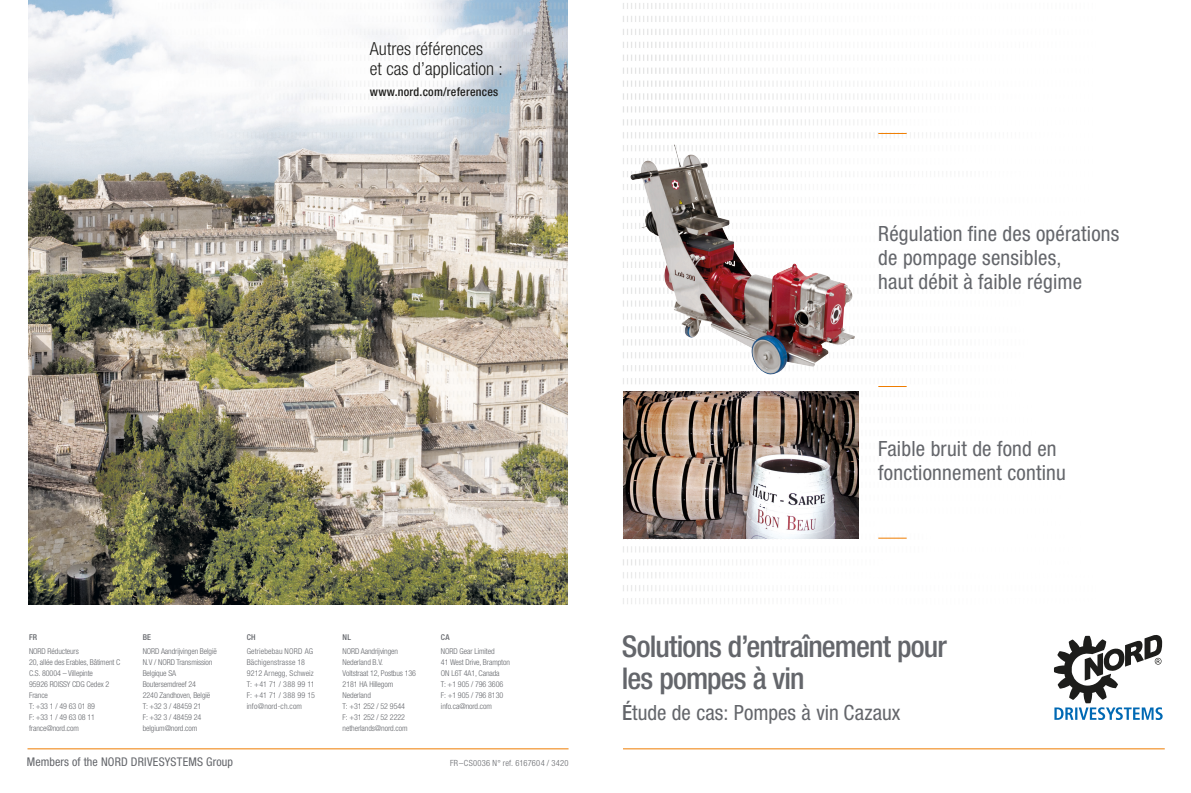
<style>
.page{position:relative;width:1191px;height:793px;background:#fff}
.page>*{position:absolute;margin:0;border:0;box-sizing:border-box;transform-origin:0 0}
.t1{font:500 condensed 30px/32px "Helvetica Neue LT Std";letter-spacing:-.03em;color:#64666b}
.Titeltexte{font:condensed 21px/24px "Helvetica Neue LT Std";letter-spacing:.01em;color:#64666b}
.Head_Kasten{font:300 condensed 18px/20px "Helvetica Neue LT Std";color:#1d1d1b}
.t2{font:condensed 12px "Helvetica Neue LT Std";letter-spacing:.015em;color:#64666b}
.Kasten___weiß___ohne{font:500 condensed 12px "Helvetica Neue LT Std";letter-spacing:.02em;color:#1d1d1b}
.t3{font:300 condensed 8.5px "Helvetica Neue LT Std";letter-spacing:.03em;color:#64666b}
.t4{font:300 condensed 8px/11px "Helvetica Neue LT Std";letter-spacing:-.01em;color:#64666b}
.t5{font:300 condensed 8px/11px "Helvetica Neue LT Std";letter-spacing:.02em;color:#64666b}
.t6{font:500 condensed 8px "Helvetica Neue LT Std";letter-spacing:.035em;color:#64666b}
.s1{font-weight:500}
</style>
<div class="page">
<img style="left:28px;top:0;width:128px;height:604px">
<img style="left:156px;top:0;width:412px;height:605px">
<hr style="left:27px;top:748px;width:541px;height:1px;background:#ef7d00">
<img style="left:623px;top:3px;width:320px;height:601px">
<img style="left:623px;top:391px;width:235px;height:148px">
<hr style="left:623px;top:748px;width:541px;height:1px;background:#ef7d00">
<img style="left:630px;top:145px;width:224px;height:230px">
<svg style="left:1054px;top:635px;width:108px;height:85px"></svg>
<svg style="left:878px;top:133px;width:28px;height:1px"></svg>
<svg style="left:878px;top:386px;width:28px;height:1px"></svg>
<svg style="left:878px;top:538px;width:28px;height:1px"></svg>
<p class="Head_Kasten" style="left:370px;top:39px;width:134px">Autres références<br>et cas d’application :</p>
<p class="Kasten___weiß___ohne" style="left:370px;top:85px;width:130px">www.nord.com/references</p>
<p class="Titeltexte" style="left:878px;top:222px;width:243px">Régulation fine des opérations de pompage sensibles,</p>
<p class="Titeltexte" style="left:878px;top:270px;width:205px">haut débit à faible régime</p>
<p class="Titeltexte" style="left:878px;top:436px;width:189px">Faible bruit de fond en fonctionnement continu</p>
<p class="t6" style="left:29px;top:633px;width:10px">FR</p>
<p class="t4" style="left:29px;top:646px;width:51px">NORD Réducteurs</p>
<p class="t4" style="left:29px;top:657px;width:93px">20, allée des Erables, Bâtiment C</p>
<p class="t4" style="left:29px;top:668px;width:65px">C.S. 80004 – Villepinte</p>
<p class="t4" style="left:29px;top:679px;width:82px">95926 ROISSY CDG Cedex 2</p>
<p class="t4" style="left:29px;top:690px;width:20px">France</p>
<p class="t4" style="left:29px;top:701px;width:68px">T: +33 1 / 49 63 01 89</p>
<p class="t4" style="left:29px;top:712px;width:68px">F: +33 1 / 49 63 08 11</p>
<p class="t4" style="left:29px;top:723px;width:51px">france@nord.com</p>
<p class="t6" style="left:143px;top:633px;width:10px">BE</p>
<p class="t4" style="left:143px;top:646px;width:76px">NORD Aandrijvingen België<br>N.V / NORD Transmission<br>Belgique SA</p>
<p class="t4" style="left:143px;top:679px;width:55px">Boutersemdreef 24</p>
<p class="t4" style="left:143px;top:690px;width:69px">2240 Zandhoven, België</p>
<p class="t4" style="left:143px;top:701px;width:60px">T: +32 3 / 48459 21</p>
<p class="t4" style="left:143px;top:712px;width:60px">F: +32 3 / 48459 24 belgium@nord.com</p>
<p class="t6" style="left:247px;top:633px;width:10px">CH</p>
<p class="t5" style="left:247px;top:646px;width:68px">Getriebebau NORD AG<br>Bächigenstrasse 18<br>9212 Arnegg, Schweiz</p>
<p class="t4" style="left:247px;top:679px;width:70px;text-align:justify">T: +41 71 / 388 99 11<br>F: +41 71 / 388 99 15 info@nord-ch.com</p>
<p class="t6" style="left:343px;top:633px;width:10px">NL</p>
<p class="t4" style="left:343px;top:646px;width:57px">NORD Aandrijvingen<br>Nederland B.V.</p>
<p class="t4" style="left:343px;top:668px;width:75px">Voltstraat 12, Postbus 136</p>
<p class="t4" style="left:343px;top:679px;width:52px">2181 HA Hillegom</p>
<p class="t4" style="left:343px;top:690px;width:30px">Nederland</p>
<p class="t4" style="left:343px;top:701px;width:64px">T: +31 252 / 52 9544</p>
<p class="t4" style="left:343px;top:712px;width:64px">F: +31 252 / 52 2222</p>
<p class="t4" style="left:343px;top:723px;width:66px">netherlands@nord.com</p>
<p class="t6" style="left:441px;top:633px;width:10px">CA</p>
<p class="t4" style="left:441px;top:646px;width:55px">NORD Gear Limited</p>
<p class="t4" style="left:441px;top:657px;width:71px">41 West Drive, Brampton</p>
<p class="t4" style="left:441px;top:668px;width:60px">ON L6T 4A1, Canada</p>
<p class="t4" style="left:441px;top:679px;width:64px">T: +1 905 / 796 3606</p>
<p class="t4" style="left:441px;top:690px;width:64px">F: +1 905 / 796 8130</p>
<p class="t4" style="left:441px;top:701px;width:52px">info.ca@nord.com</p>
<p class="t2" style="left:27px;top:754px;width:207px">Members of the NORD DRIVESYSTEMS Group</p>
<p class="t3" style="left:450px;top:758px;width:120px">FR–CS0036 N° ref. 6167604 / 3420</p>
<p class="t1" style="left:622px;top:630px;width:326px">Solutions d’entraînement pour les pompes à vin</p>
<p class="Titeltexte" style="left:622px;top:700px;width:280px"><span class="s1">É</span>tude de cas: Pompes à vin Cazaux</p>
</div>
